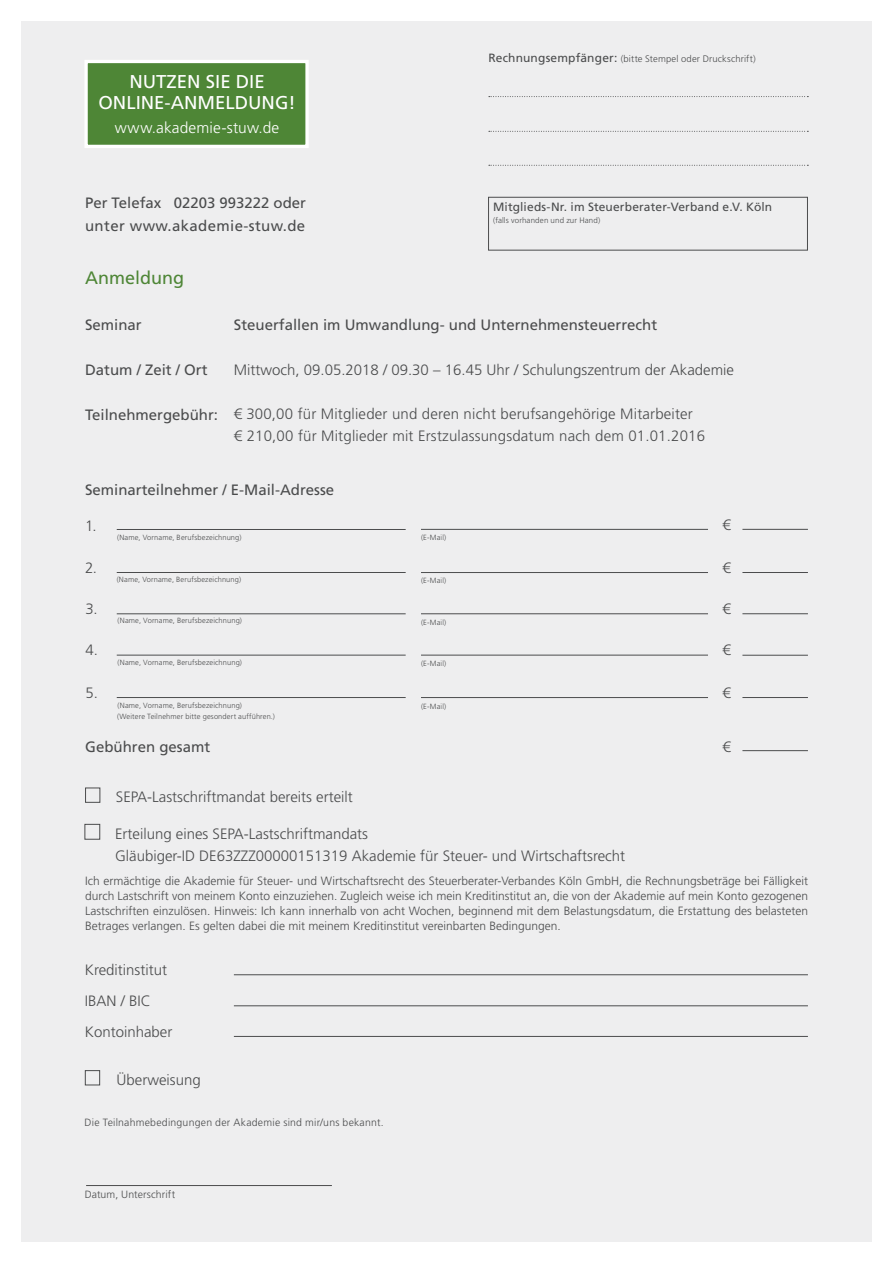
<style>
.page{position:relative;width:893px;height:1263px;background:#fff}
.page>*{position:absolute;margin:0;border:0;box-sizing:border-box;transform-origin:0 0}
.t1{font:18.6px/21.1px "Frutiger LT Std";letter-spacing:-.005em;color:#fff;text-align:center}
.t2{font:18px "Frutiger LT Std";color:#4e8636}
.t3{font:300 15.45px "Frutiger LT Std";letter-spacing:.01em;color:#fff}
.t4{font:300 15px/22.5px "Frutiger LT Std";color:#4b4c4d}
.t5{font:15px/22.5px "Frutiger LT Std";color:#4b4c4d}
.t6{font:300 12px/15px "Frutiger LT Std";color:#4b4c4d;text-align:justify}
.t7{font:12px "Frutiger LT Std";letter-spacing:.01em;color:#4b4c4d}
.t8{font:300 10.5px "Frutiger LT Std";letter-spacing:.02em;color:#4b4c4d}
.t9{font:300 9.45px "Frutiger LT Std";letter-spacing:.015em;color:#4b4c4d}
.t10{font:300 7.95px "Frutiger LT Std";letter-spacing:.015em;color:#4b4c4d}
.t11{font:300 7.5px/10.6px "Frutiger LT Std";letter-spacing:.015em;color:#4b4c4d}
.s1{font-weight:400;font-size:12px}
</style>
<div class="page">
<div style="left:21px;top:21px;width:851px;height:1221px;background:#eeeeef"></div>
<hr style="left:86px;top:1185px;width:246px;height:1px;background:#4b4c4d">
<hr style="left:234px;top:974px;width:574px;height:1px;background:#4b4c4d">
<hr style="left:234px;top:1005px;width:574px;height:1px;background:#4b4c4d">
<hr style="left:234px;top:1036px;width:574px;height:1px;background:#4b4c4d">
<div style="left:85px;top:788px;width:15px;height:14px;border:1px solid #4b4c4d"></div>
<div style="left:85px;top:824px;width:15px;height:15px;border:1px solid #4b4c4d"></div>
<div style="left:85px;top:1070px;width:15px;height:15px;border:1px solid #4b4c4d"></div>
<hr style="left:117px;top:529px;width:289px;height:1px;background:#4b4c4d">
<hr style="left:117px;top:572px;width:289px;height:1px;background:#4b4c4d">
<hr style="left:117px;top:613px;width:289px;height:1px;background:#4b4c4d">
<hr style="left:117px;top:655px;width:289px;height:1px;background:#4b4c4d">
<hr style="left:117px;top:697px;width:289px;height:1px;background:#4b4c4d">
<hr style="left:421px;top:529px;width:287px;height:1px;background:#4b4c4d">
<hr style="left:421px;top:572px;width:287px;height:1px;background:#4b4c4d">
<hr style="left:421px;top:613px;width:287px;height:1px;background:#4b4c4d">
<hr style="left:421px;top:655px;width:287px;height:1px;background:#4b4c4d">
<hr style="left:421px;top:697px;width:287px;height:1px;background:#4b4c4d">
<hr style="left:742px;top:750px;width:66px;height:1px;background:#4b4c4d">
<hr style="left:742px;top:697px;width:66px;height:1px;background:#4b4c4d">
<hr style="left:742px;top:655px;width:66px;height:1px;background:#4b4c4d">
<hr style="left:742px;top:613px;width:66px;height:1px;background:#4b4c4d">
<hr style="left:742px;top:572px;width:66px;height:1px;background:#4b4c4d">
<hr style="left:742px;top:529px;width:66px;height:1px;background:#4b4c4d">
<div style="left:488px;top:197px;width:320px;height:53px;border:1px solid #4b4c4d"></div>
<svg style="left:489px;top:96px;width:319px;height:1px"></svg>
<svg style="left:489px;top:131px;width:319px;height:1px"></svg>
<svg style="left:489px;top:165px;width:319px;height:1px"></svg>
<div style="left:86px;top:61px;width:221px;height:85px;background:#4e8636"></div>
<div style="left:84px;top:60px;width:225px;height:88px;border:3px solid #fff"></div>
<h1 class="t1" style="left:98px;top:71px;width:199px">NUTZEN SIE DIE<br>ONLINE-ANMELDUNG!</h1>
<p class="t3" style="left:115px;top:119px;width:166px">www.akademie-stuw.de</p>
<p class="t9" style="left:488px;top:54px;width:269px"><span class="s1">Rechnungsempfänger:</span> (bitte Stempel oder Druckschrift)</p>
<p class="t5" style="left:85px;top:192px;width:223px">Per Telefax 02203 993222 oder unter www.akademie-stuw.de</p>
<p class="t7" style="left:493px;top:200px;width:280px">Mitglieds-Nr. im Steuerberater-Verband e.V. Köln</p>
<p class="t10" style="left:493px;top:216px;width:109px">(falls vorhanden und zur Hand)</p>
<h2 class="t2" style="left:85px;top:267px;width:100px">Anmeldung</h2>
<p class="t5" style="left:85px;top:314px;width:58px">Seminar</p>
<p class="t5" style="left:85px;top:359px;width:124px">Datum / Zeit / Ort</p>
<p class="t5" style="left:85px;top:404px;width:135px">Teilnehmergebühr:</p>
<p class="t5" style="left:234px;top:314px;width:425px">Steuerfallen im Umwandlung- und Unternehmensteuerrecht</p>
<p class="t4" style="left:234px;top:359px;width:502px">Mittwoch, 09.05.2018 / 09.30 – 16.45 Uhr / Schulungszentrum der Akademie</p>
<p class="t4" style="left:234px;top:402px;width:473px">€ 300,00 für Mitglieder und deren nicht berufsangehörige Mitarbeiter<br>€ 210,00 für Mitglieder mit Erstzulassungsdatum nach dem 01.01.2016</p>
<p class="t5" style="left:85px;top:479px;width:251px">Seminarteilnehmer / E-Mail-Adresse</p>
<p class="t4" style="left:85px;top:514px;width:13px">1.</p>
<p class="t4" style="left:722px;top:514px;width:10px">€</p>
<p class="t11" style="left:117px;top:533px;width:126px">(Name, Vorname, Berufsbezeichnung)</p>
<p class="t4" style="left:85px;top:557px;width:14px">2.</p>
<p class="t4" style="left:722px;top:557px;width:10px">€</p>
<p class="t11" style="left:117px;top:574px;width:126px">(Name, Vorname, Berufsbezeichnung)</p>
<p class="t4" style="left:85px;top:598px;width:14px">3.</p>
<p class="t4" style="left:722px;top:598px;width:10px">€</p>
<p class="t11" style="left:118px;top:616px;width:126px">(Name, Vorname, Berufsbezeichnung)</p>
<p class="t4" style="left:85px;top:639px;width:14px">4.</p>
<p class="t4" style="left:722px;top:639px;width:10px">€</p>
<p class="t11" style="left:118px;top:657px;width:126px">(Name, Vorname, Berufsbezeichnung)</p>
<p class="t4" style="left:85px;top:682px;width:14px">5.</p>
<p class="t4" style="left:722px;top:682px;width:10px">€</p>
<p class="t11" style="left:117px;top:700px;width:159px">(Name, Vorname, Berufsbezeichnung)<br>(Weitere Teilnehmer bitte gesondert aufführen.)</p>
<p class="t11" style="left:421px;top:532px;width:27px">(E-Mail)</p>
<p class="t11" style="left:421px;top:576px;width:27px">(E-Mail)</p>
<p class="t11" style="left:421px;top:617px;width:27px">(E-Mail)</p>
<p class="t11" style="left:421px;top:658px;width:27px">(E-Mail)</p>
<p class="t11" style="left:421px;top:701px;width:27px">(E-Mail)</p>
<p class="t5" style="left:85px;top:735px;width:127px">Gebühren gesamt</p>
<p class="t4" style="left:722px;top:736px;width:10px">€</p>
<p class="t4" style="left:116px;top:786px;width:238px">SEPA-Lastschriftmandat bereits erteilt</p>
<p class="t4" style="left:115px;top:822px;width:512px">Erteilung eines SEPA-Lastschriftmandats<br>Gläubiger-ID DE63ZZZ00000151319 Akademie für Steuer- und Wirtschaftsrecht</p>
<p class="t6" style="left:85px;top:874px;width:724px">Ich ermächtige die Akademie für Steuer- und Wirtschaftsrecht des Steuerberater-Verbandes Köln GmbH, die Rechnungsbeträge bei Fälligkeit durch Lastschrift von meinem Konto einzuziehen. Zugleich weise ich mein Kreditinstitut an, die von der Akademie auf mein Konto gezogenen Lastschriften einzulösen. Hinweis: Ich kann innerhalb von acht Wochen, beginnend mit dem Belastungsdatum, die Erstattung des belasteten Betrages verlangen. Es gelten dabei die mit meinem Kreditinstitut vereinbarten Bedingungen.</p>
<p class="t4" style="left:85px;top:954px;width:89px;line-height:31px">Kreditinstitut<br>IBAN / BIC<br>Kontoinhaber</p>
<p class="t4" style="left:117px;top:1069px;width:86px">Überweisung</p>
<p class="t8" style="left:85px;top:1116px;width:301px">Die Teilnahmebedingungen der Akademie sind mir/uns bekannt.</p>
<p class="t8" style="left:85px;top:1188px;width:92px">Datum, Unterschrift</p>
</div>
